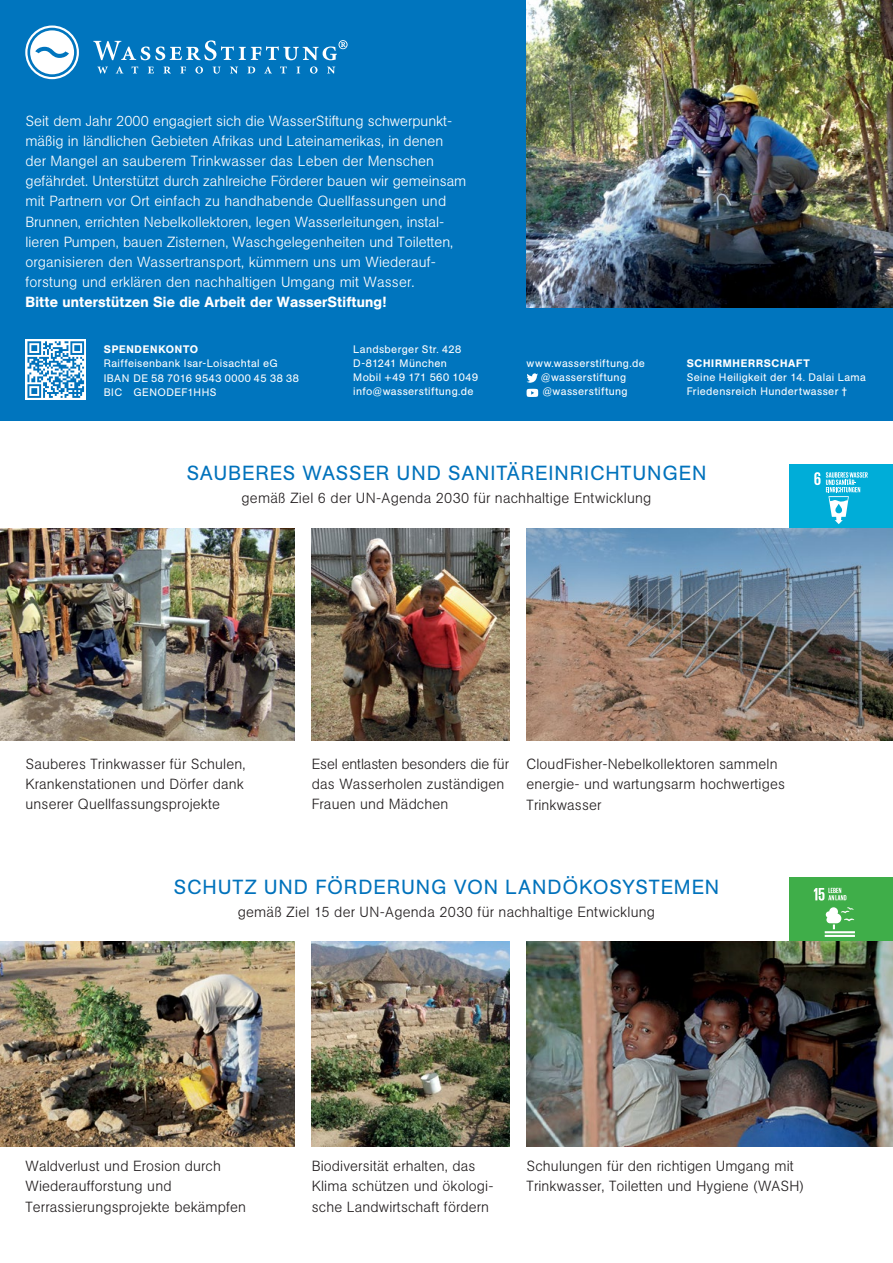
<style>
.page{position:relative;width:893px;height:1263px;background:#fff}
.page>*{position:absolute;margin:0;border:0;box-sizing:border-box;transform-origin:0 0}
.t1{font:20.25px "AG Buch BQ";letter-spacing:.04em;color:#0072bc}
.t2{font:300 14.55px/20.1px "AG Buch BQ";letter-spacing:.01em;color:#231f20}
.t3{font:300 14.55px/20.1px "AG Buch BQ";color:#fff}
.t4{font:500 14.55px "AG Buch BQ";letter-spacing:.01em;color:#fff}
.t5{font:10.8px/14.2px "AG Buch BQ";letter-spacing:.035em;color:#fff}
.t6{font:500 10.8px "AG Buch BQ";letter-spacing:.075em;color:#fff}
</style>
<div class="page">
<div style="left:0;top:0;width:893px;height:421px;background:#0075be"></div>
<img style="left:527px;top:0;width:366px;height:307px">
<svg style="left:526px;top:373px;width:12px;height:10px"></svg>
<svg style="left:527px;top:389px;width:11px;height:8px"></svg>
<div style="left:26px;top:339px;width:60px;height:61px;background:linear-gradient(to bottom,#f2f8fb,#fafcfe)"></div>
<svg style="left:27px;top:341px;width:57px;height:57px"></svg>
<img style="left:0;top:942px;width:295px;height:205px">
<img style="left:312px;top:942px;width:198px;height:205px">
<img style="left:0;top:528px;width:295px;height:213px">
<img style="left:312px;top:528px;width:198px;height:212px">
<svg style="left:25px;top:26px;width:54px;height:53px"></svg>
<svg style="left:97px;top:67px;width:11px;height:7px"></svg>
<svg style="left:116px;top:66px;width:7px;height:7px"></svg>
<svg style="left:132px;top:66px;width:6px;height:7px"></svg>
<svg style="left:148px;top:67px;width:6px;height:6px"></svg>
<svg style="left:164px;top:67px;width:7px;height:6px"></svg>
<svg style="left:180px;top:67px;width:6px;height:6px"></svg>
<svg style="left:195px;top:66px;width:8px;height:8px"></svg>
<svg style="left:213px;top:67px;width:8px;height:7px"></svg>
<svg style="left:230px;top:67px;width:8px;height:6px"></svg>
<svg style="left:248px;top:67px;width:7px;height:6px"></svg>
<svg style="left:264px;top:66px;width:8px;height:7px"></svg>
<svg style="left:280px;top:66px;width:7px;height:7px"></svg>
<svg style="left:297px;top:67px;width:3px;height:6px"></svg>
<svg style="left:310px;top:66px;width:8px;height:8px"></svg>
<svg style="left:327px;top:67px;width:8px;height:6px"></svg>
<svg style="left:93px;top:40px;width:255px;height:20px"></svg>
<div style="left:790px;top:464px;width:103px;height:64px;background:#00add8"></div>
<svg style="left:814px;top:472px;width:6px;height:13px"></svg>
<svg style="left:826px;top:472px;width:42px;height:52px"></svg>
<div style="left:790px;top:878px;width:103px;height:64px;background:#3fae49"></div>
<hr style="left:825px;top:931px;width:30px;height:2px;background:#fff">
<hr style="left:825px;top:935px;width:30px;height:2px;background:#fff">
<svg style="left:826px;top:907px;width:28px;height:22px"></svg>
<svg style="left:814px;top:888px;width:32px;height:12px"></svg>
<img style="left:527px;top:528px;width:366px;height:213px">
<img style="left:527px;top:942px;width:366px;height:205px">
<p class="t3" style="left:26px;top:111px;width:442px">Seit dem Jahr 2000 engagiert sich die WasserStiftung schwerpunkt&shy;mäßig in ländlichen Gebieten Afrikas und Lateinamerikas, in denen der Mangel an sauberem Trinkwasser das Leben der Menschen gefährdet. Unterstützt durch zahlreiche Förderer bauen wir gemeinsam mit Partnern vor Ort einfach zu handhabende Quellfassungen und Brunnen, errichten Nebelkollektoren, legen Wasserleitungen, instal&shy;lieren Pumpen, bauen Zisternen, Waschgelegenheiten und Toiletten, organisieren den Wassertransport, kümmern uns um Wiederauf&shy;forstung und erklären den nachhaltigen Umgang mit Wasser.</p>
<p class="t4" style="left:26px;top:293px;width:362px">Bitte unterstützen Sie die Arbeit der WasserStiftung!</p>
<p class="t6" style="left:104px;top:343px;width:96px">SPENDENKONTO</p>
<p class="t5" style="left:104px;top:357px;width:197px">Raiffeisenbank Isar-Loisachtal eG<br>IBAN DE 58 7016 9543 0000 45 38 38<br>BIC GENODEF1HHS</p>
<p class="t5" style="left:353px;top:342px;width:126px">Landsberger Str. 428<br>D-81241 München<br>Mobil +49 171 560 1049 info@wasserstiftung.de</p>
<p class="t5" style="left:527px;top:356px;width:120px;text-align:center">www.wasserstiftung.de @wasserstiftung @wasserstiftung</p>
<p class="t6" style="left:687px;top:357px;width:124px">SCHIRMHERRSCHAFT</p>
<p class="t5" style="left:687px;top:371px;width:181px">Seine Heiligkeit der 14. Dalai Lama<br>Friedensreich Hundertwasser †</p>
<h1 class="t1" style="left:187px;top:462px;width:521px">SAUBERES WASSER UND SANITÄREINRICHTUNGEN</h1>
<p class="t2" style="left:242px;top:488px;width:411px">gemäß Ziel 6 der UN-Agenda 2030 für nachhaltige Entwicklung</p>
<p class="t2" style="left:26px;top:754px;width:221px;text-align:justify">Sauberes Trinkwasser für Schulen, Krankenstationen und Dörfer dank unserer Quellfassungsprojekte</p>
<p class="t2" style="left:312px;top:754px;width:199px">Esel entlasten besonders die für das Wasserholen zuständigen<br>Frauen und Mädchen</p>
<p class="t2" style="left:527px;top:754px;width:260px">CloudFisher-Nebelkollektoren sammeln energie- und wartungsarm hochwertiges<br>Trinkwasser</p>
<h1 class="t1" style="left:174px;top:875px;width:547px">SCHUTZ UND FÖRDERUNG VON LANDÖKOSYSTEMEN</h1>
<p class="t2" style="left:238px;top:902px;width:419px">gemäß Ziel 15 der UN-Agenda 2030 für nachhaltige Entwicklung</p>
<p class="t2" style="left:26px;top:1156px;width:222px">Waldverlust und Erosion durch<br>Wiederaufforstung und<br>Terrassierungsprojekte bekämpfen</p>
<p class="t2" style="left:312px;top:1156px;width:183px">Biodiversität erhalten, das<br>Klima schützen und ökologi&shy;sche Landwirtschaft fördern</p>
<p class="t2" style="left:527px;top:1156px;width:279px">Schulungen für den richtigen Umgang mit<br>Trinkwasser, Toiletten und Hygiene (WASH)</p>
</div>
